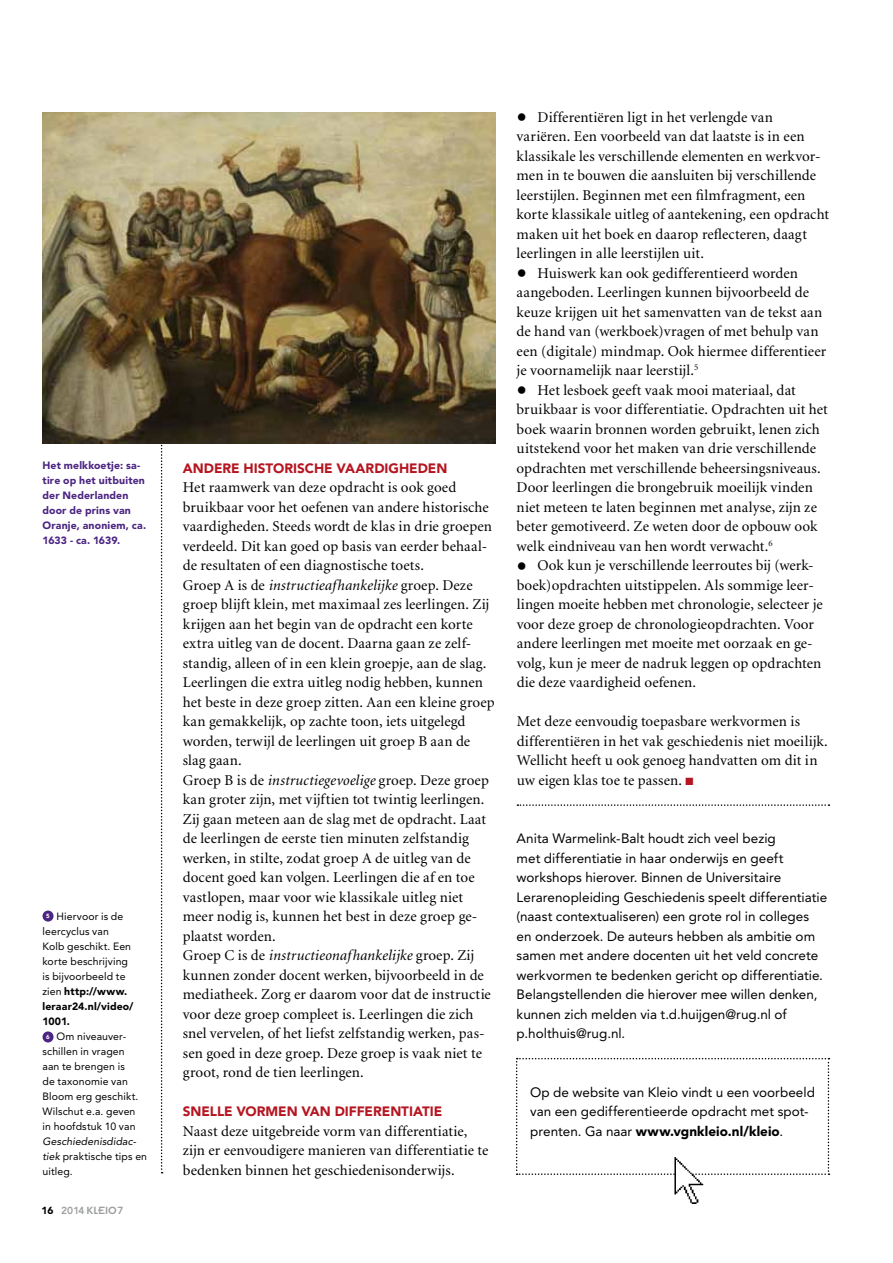
<style>
.page{position:relative;width:893px;height:1263px;background:#fff}
.page>*{position:absolute;margin:0;border:0;box-sizing:border-box;transform-origin:0 0}
.t1{font:15px/19.5px "Minion";letter-spacing:.005em;color:#000}
.t2{font:13.5px/19.5px "Avenir";color:#000}
.t3{font:900 13.5px "Avenir";letter-spacing:.125em;color:#b51621}
.t4{font:10.5px/15px "Avenir";letter-spacing:.01em;color:#000}
.t5{font:900 10.5px/15px "Avenir";letter-spacing:.015em;color:#4b2582}
.t6{font:800 10.2px "Avenir";color:#9c9e9f}
.t7{font:900 6px "Avenir";color:#fff}
.s1{font-weight:900}
.s2{font-style:italic}
.s3{font-weight:900;color:#000}
.s4{font-family:"Futura T";font-weight:600;font-size:10.8px}
.s5{font-family:"Insignia";font-weight:400;font-size:11.55px}
.s6{font-size:36px}
.s7{color:#b51621}
</style>
<div class="page">
<svg style="left:161px;top:443px;width:2px;height:730px"></svg>
<img style="left:43px;top:112px;width:452px;height:331px">
<svg style="left:516px;top:1058px;width:313px;height:117px"></svg>
<img style="left:672px;top:1155px;width:33px;height:49px">
<svg style="left:517px;top:804px;width:312px;height:2px"></svg>
<div style="left:43px;top:910px;width:11px;height:11px;background:#4b2582;border-radius:50%"></div>
<div style="left:43px;top:1031px;width:11px;height:11px;background:#4b2582;border-radius:50%"></div>
<p class="t5" style="left:43px;top:457px;width:105px">Het melkkoetje: sa&shy;tire op het uitbuiten der Nederlanden door de prins van<br>Oranje, anoniem, ca.<br>1633 - ca. 1639.</p>
<p class="t4" style="left:43px;top:909px;width:93px;text-indent:14px">Hiervoor is de leercyclus van<br>Kolb geschikt. Een korte beschrijving is bijvoorbeeld te zien <span class="s1">http://www. leraar24.nl/video/<br>1001.</span></p>
<p class="t4" style="left:43px;top:1029px;width:97px;text-indent:14px">Om niveauver&shy;schillen in vragen aan te brengen is de taxonomie van<br>Bloom erg geschikt.<br>Wilschut e.a. geven in hoofdstuk 10 van</p>
<p class="t4" style="left:43px;top:1134px;width:106px"><span class="s2">Geschiedenisdidac&shy;tiek</span> praktische tips en uitleg.</p>
<p class="t7" style="left:46px;top:912px;width:5px">5</p>
<p class="t7" style="left:46px;top:1033px;width:5px">6</p>
<p class="t6" style="left:42px;top:1204px;width:83px"><span class="s3">16</span> 2014 <span class="s4">kl</span><span class="s5">e</span><span class="s4">io</span>7</p>
<p class="t3" style="left:183px;top:460px;width:266px">Andere historische vaardigheden</p>
<p class="t1" style="left:183px;top:478px;width:314px">Het raamwerk van deze opdracht is ook goed bruikbaar voor het oefenen van andere historische vaardigheden. Steeds wordt de klas in drie groepen verdeeld. Dit kan goed op basis van eerder behaal&shy;de resultaten of een diagnostische toets.<br>Groep A is de <span class="s2">instructieafhankelijke</span> groep. Deze groep blijft klein, met maximaal zes leerlingen. Zij krijgen aan het begin van de opdracht een korte extra uitleg van de docent. Daarna gaan ze zelf&shy;standig, alleen of in een klein groepje, aan de slag.<br>Leerlingen die extra uitleg nodig hebben, kunnen het beste in deze groep zitten. Aan een kleine groep kan gemakkelijk, op zachte toon, iets uitgelegd worden, terwijl de leerlingen uit groep B aan de slag gaan.<br>Groep B is de <span class="s2">instructiegevoelige</span> groep. Deze groep kan groter zijn, met vijftien tot twintig leerlingen.<br>Zij gaan meteen aan de slag met de opdracht. Laat de leerlingen de eerste tien minuten zelfstandig werken, in stilte, zodat groep A de uitleg van de docent goed kan volgen. Leerlingen die af en toe vastlopen, maar voor wie klassikale uitleg niet meer nodig is, kunnen het best in deze groep ge&shy;plaatst worden.<br>Groep C is de <span class="s2">instructieonafhankelijke</span> groep. Zij kunnen zonder docent werken, bijvoorbeeld in de mediatheek. Zorg er daarom voor dat de instructie voor deze groep compleet is. Leerlingen die zich snel vervelen, of het liefst zelfstandig werken, pas&shy;sen goed in deze groep. Deze groep is vaak niet te groot, rond de tien leerlingen.</p>
<p class="t3" style="left:183px;top:1103px;width:261px">Snelle vormen van di fferentiatie</p>
<p class="t1" style="left:183px;top:1122px;width:307px">Naast deze uitgebreide vorm van differentiatie, zijn er eenvoudigere manieren van differentiatie te bedenken binnen het geschiedenisonderwijs.</p>
<p class="t1" style="left:517px;top:108px;width:314px"><span class="s6">•</span> Differentiëren ligt in het verlengde van variëren. Een voorbeeld van dat laatste is in een klassikale les verschillende elementen en werkvor&shy;men in te bouwen die aansluiten bij verschillende leerstijlen. Beginnen met een filmfragment, een korte klassikale uitleg of aantekening, een opdracht maken uit het boek en daarop reflecteren, daagt leerlingen in alle leerstijlen uit.</p>
<p class="t1" style="left:517px;top:264px;width:311px"><span class="s6">•</span> Huiswerk kan ook gedifferentieerd worden aangeboden. Leerlingen kunnen bijvoorbeeld de keuze krijgen uit het samenvatten van de tekst aan de hand van (werkboek)vragen of met behulp van een (digitale) mindmap. Ook hiermee differentieer je voornamelijk naar leerstijl.<sup>5</sup></p>
<p class="t1" style="left:517px;top:381px;width:313px"><span class="s6">•</span> Het lesboek geeft vaak mooi materiaal, dat bruikbaar is voor differentiatie. Opdrachten uit het boek waarin bronnen worden gebruikt, lenen zich uitstekend voor het maken van drie verschillende opdrachten met verschillende beheersingsniveaus.<br>Door leerlingen die brongebruik moeilijk vinden niet meteen te laten beginnen met analyse, zijn ze beter gemotiveerd. Ze weten door de opbouw ook welk eindniveau van hen wordt verwacht.<sup>6</sup></p>
<p class="t1" style="left:517px;top:556px;width:308px"><span class="s6">•</span> Ook kun je verschillende leerroutes bij (werk&shy;boek)opdrachten uitstippelen. Als sommige leer&shy;lingen moeite hebben met chronologie, selecteer je voor deze groep de chronologieopdrachten. Voor andere leerlingen met moeite met oorzaak en ge&shy;volg, kun je meer de nadruk leggen op opdrachten die deze vaardigheid oefenen.</p>
<p class="t1" style="left:517px;top:712px;width:313px">Met deze eenvoudig toepasbare werkvormen is differentiëren in het vak geschiedenis niet moeilijk.<br>Wellicht heeft u ook genoeg handvatten om dit in uw eigen klas toe te passen. <span class="s7">■</span></p>
<p class="t2" style="left:517px;top:829px;width:312px">Anita Warmelink-Balt houdt zich veel bezig<br>met differentiatie in haar onderwijs en geeft workshops hierover. Binnen de Universitaire Lerarenopleiding Geschiedenis speelt differentiatie (naast contextualiseren) een grote rol in colleges en onderzoek. De auteurs hebben als ambitie om samen met andere docenten uit het veld concrete werkvormen te bedenken gericht op differentiatie.<br>Belangstellenden die hierover mee willen denken, kunnen zich melden via t.d.huijgen@rug.nl of p.holthuis@rug.nl.</p>
<p class="t2" style="left:530px;top:1082px;width:286px">Op de website van Kleio vindt u een voorbeeld van een gedifferentieerde opdracht met spot&shy;prenten. Ga naar <span class="s1">www.vgnkleio.nl/kleio</span>.</p>
</div>
